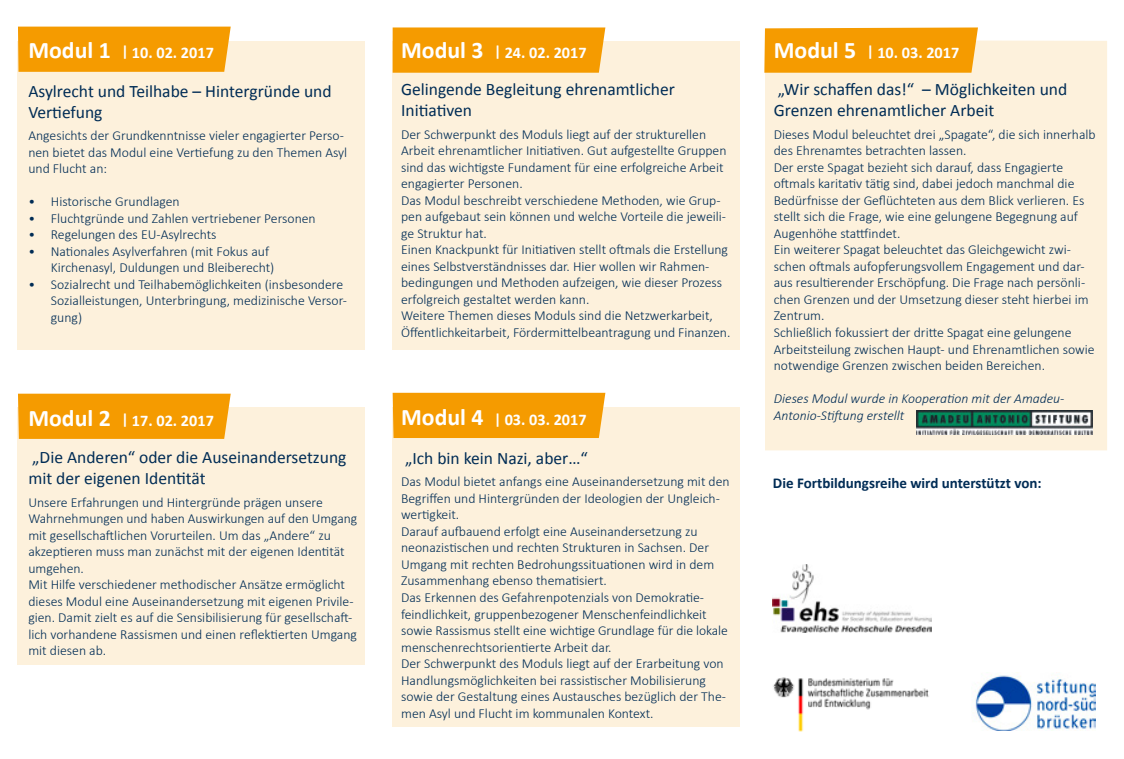
<style>
.page{position:relative;width:1124px;height:759px;background:#fff}
.page>*{position:absolute;margin:0;border:0;box-sizing:border-box;transform-origin:0 0}
.t1{font:17.5px/21px "Calibri";color:#002c55}
.t2{font:700 16.25px "Calibri";color:#fff}
.t3{font:700 15px "Calibri";color:#002c55}
.t4{font:300 13.75px/16.5px "Calibri";color:#002c55}
.t5{font:italic 300 13.75px/16.5px "Calibri";color:#002c55}
.s1{font-size:23.75px}
.s2{font-size:15px}
</style>
<div class="page">
<svg style="left:764px;top:27px;width:213px;height:13px;background:#f5a213"></svg>
<div style="left:764px;top:40px;width:342px;height:410px;background:#fdf1dc"></div>
<div style="left:392px;top:407px;width:347px;height:319px;background:#fdf1dc"></div>
<div style="left:18px;top:41px;width:347px;height:308px;background:#fdf1dc"></div>
<div style="left:17px;top:27px;width:214px;height:45px;background:#f59b00"></div>
<svg style="left:17px;top:393px;width:214px;height:45px;background:#f5a111"></svg>
<div style="left:392px;top:392px;width:213px;height:46px;background:#f59b00"></div>
<svg style="left:392px;top:27px;width:213px;height:14px;background:#f59e0a"></svg>
<div style="left:392px;top:41px;width:347px;height:308px;background:#fdf1dc"></div>
<svg style="left:18px;top:407px;width:347px;height:257px;background:#fceacb"></svg>
<img style="left:916px;top:410px;width:176px;height:24px">
<img style="left:773px;top:677px;width:156px;height:55px">
<img style="left:975px;top:672px;width:120px;height:58px">
<img style="left:772px;top:564px;width:159px;height:68px">
<p class="t2" style="left:28px;top:42px;width:187px"><span class="s1">Modul 1</span> <span class="s2">|</span> 10. 02. 2017</p>
<p class="t1" style="left:28px;top:80px;width:305px">Asylrecht und Teilhabe – Hintergründe und<br>Vertiefung</p>
<p class="t4" style="left:28px;top:127px;width:320px">Angesichts der Grundkenntnisse vieler engagierter Perso&shy;nen bietet das Modul eine Vertiefung zu den Themen Asyl und Flucht an:</p>
<p class="t4" style="left:28px;top:193px;width:153px">• Historische Grundlagen</p>
<p class="t4" style="left:28px;top:210px;width:289px">• Fluchtgründe und Zahlen vertriebener Personen</p>
<p class="t4" style="left:28px;top:226px;width:190px">• Regelungen des EU-Asylrechts</p>
<p class="t4" style="left:51px;top:243px;width:225px;text-indent:-22px">• Nationales Asylverfahren (mit Fokus auf<br>Kirchenasyl, Duldungen und Bleiberecht)</p>
<p class="t4" style="left:51px;top:276px;width:298px;text-indent:-22px">• Sozialrecht und Teilhabemöglichkeiten (insbesondere<br>Sozialleistungen, Unterbringung, medizinische Versor&shy;gung)</p>
<p class="t2" style="left:28px;top:410px;width:187px"><span class="s1">Modul 2</span> <span class="s2">|</span> 17. 02. 2017</p>
<p class="t1" style="left:28px;top:447px;width:319px">„Die Anderen“ oder die Auseinandersetzung mit der eigenen Identität</p>
<p class="t4" style="left:28px;top:493px;width:330px">Unsere Erfahrungen und Hintergründe prägen unsere Wahrnehmungen und haben Auswirkungen auf den Umgang mit gesellschaftlichen Vorurteilen. Um das „Andere“ zu akzeptieren muss man zunächst mit der eigenen Identität umgehen.<br>Mit Hilfe verschiedener methodischer Ansätze ermöglicht dieses Modul eine Auseinandersetzung mit eigenen Privile&shy;gien. Damit zielt es auf die Sensibilisierung für gesellschaft&shy;lich vorhandene Rassismen und einen reflektierten Umgang mit diesen ab.</p>
<p class="t2" style="left:401px;top:42px;width:187px"><span class="s1">Modul 3</span> <span class="s2">|</span> 24. 02. 2017</p>
<p class="t1" style="left:401px;top:79px;width:275px">Gelingende Begleitung ehrenamtlicher<br>Initiativen</p>
<p class="t4" style="left:401px;top:126px;width:331px">Der Schwerpunkt des Moduls liegt auf der strukturellen Arbeit ehrenamtlicher Initiativen. Gut aufgestellte Gruppen sind das wichtigste Fundament für eine erfolgreiche Arbeit engagierter Personen.<br>Das Modul beschreibt verschiedene Methoden, wie Grup&shy;pen aufgebaut sein können und welche Vorteile die jeweili&shy;ge Struktur hat.<br>Einen Knackpunkt für Initiativen stellt oftmals die Erstellung eines Selbstverständnisses dar. Hier wollen wir Rahmen&shy;bedingungen und Methoden aufzeigen, wie dieser Prozess erfolgreich gestaltet werden kann.<br>Weitere Themen dieses Moduls sind die Netzwerkarbeit, Öffentlichkeitarbeit, Fördermittelbeantragung und Finanzen.</p>
<p class="t2" style="left:401px;top:409px;width:187px"><span class="s1">Modul 4</span> <span class="s2">|</span> 03. 03. 2017</p>
<p class="t1" style="left:405px;top:447px;width:184px">„Ich bin kein Nazi, aber…“</p>
<p class="t4" style="left:401px;top:473px;width:330px">Das Modul bietet anfangs eine Auseinandersetzung mit den Begriffen und Hintergründen der Ideologien der Ungleich&shy;wertigkeit.<br>Darauf aufbauend erfolgt eine Auseinandersetzung zu neonazistischen und rechten Strukturen in Sachsen. Der Umgang mit rechten Bedrohungssituationen wird in dem Zusammenhang ebenso thematisiert.<br>Das Erkennen des Gefahrenpotenzials von Demokratie&shy;feindlichkeit, gruppenbezogener Menschenfeindlichkeit sowie Rassismus stellt eine wichtige Grundlage für die lokale menschenrechtsorientierte Arbeit dar.<br>Der Schwerpunkt des Moduls liegt auf der Erarbeitung von Handlungsmöglichkeiten bei rassistischer Mobilisierung sowie der Gestaltung eines Austausches bezüglich der The&shy;men Asyl und Flucht im kommunalen Kontext.</p>
<p class="t2" style="left:773px;top:42px;width:187px"><span class="s1">Modul 5</span> <span class="s2">|</span> 10. 03. 2017</p>
<p class="t1" style="left:773px;top:79px;width:295px">„Wir schaffen das!“ – Möglichkeiten und<br>Grenzen ehrenamtlicher Arbeit</p>
<p class="t4" style="left:773px;top:126px;width:323px">Dieses Modul beleuchtet drei „Spagate“, die sich innerhalb des Ehrenamtes betrachten lassen.<br>Der erste Spagat bezieht sich darauf, dass Engagierte oftmals karitativ tätig sind, dabei jedoch manchmal die Bedürfnisse der Geflüchteten aus dem Blick verlieren. Es stellt sich die Frage, wie eine gelungene Begegnung auf Augenhöhe stattfindet.<br>Ein weiterer Spagat beleuchtet das Gleichgewicht zwi&shy;schen oftmals aufopferungsvollem Engagement und dar&shy;aus resultierender Erschöpfung. Die Frage nach persönli&shy;chen Grenzen und der Umsetzung dieser steht hierbei im Zentrum.<br>Schließlich fokussiert der dritte Spagat eine gelungene Arbeitsteilung zwischen Haupt- und Ehrenamtlichen sowie notwendige Grenzen zwischen beiden Bereichen.</p>
<p class="t5" style="left:773px;top:390px;width:292px">Dieses Modul wurde in Kooperation mit der Amadeu-<br>Antonio-Stiftung erstellt</p>
<p class="t3" style="left:772px;top:473px;width:270px">Die Fortbildungsreihe wird unterstützt von:</p>
</div>
